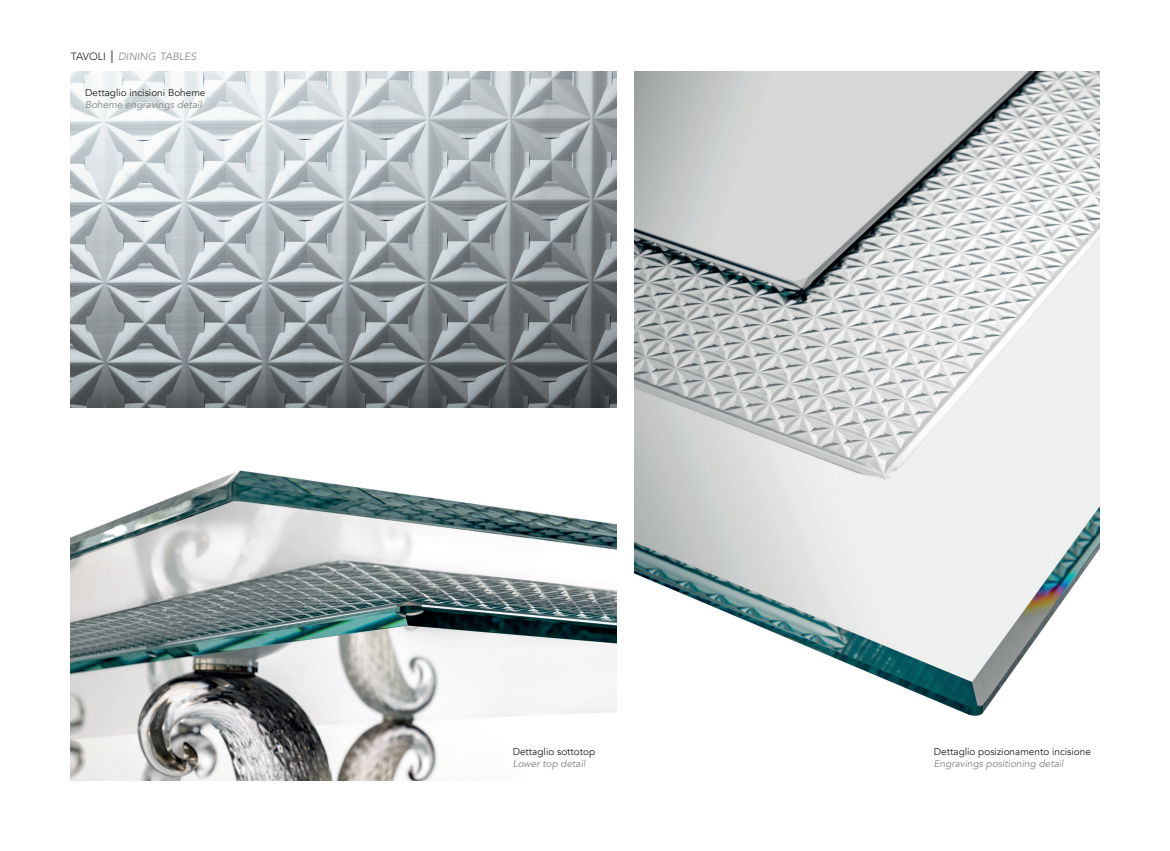
<style>
.page{position:relative;width:1170px;height:851px;background:#fff}
.page>*{position:absolute;margin:0;border:0;box-sizing:border-box;transform-origin:0 0}
.t1{font:italic 300 10.5px "Avenir";color:#808285}
.t2{font:10px "Avenir";color:#231f20}
.t3{font:italic 10px "Avenir";color:#808285}
.s1{font-style:normal;color:#231f20}
.s2{font-family:"Myriad Pro";font-weight:400;font-style:normal;font-size:18.75px}
</style>
<div class="page">
<img style="left:71px;top:71px;width:546px;height:336px">
<img style="left:71px;top:470px;width:546px;height:310px">
<img style="left:634px;top:71px;width:464px;height:645px">
<p class="t1" style="left:71px;top:51px;width:127px"><span class="s1">TAVOLI</span> <span class="s2">I</span> DINING TABLES</p>
<p class="t2" style="left:85px;top:86px;width:122px">Dettaglio incisioni Boheme</p>
<p class="t3" style="left:85px;top:98px;width:118px">Boheme engravings detail</p>
<p class="t2" style="left:512px;top:745px;width:84px">Dettaglio sottotop</p>
<p class="t3" style="left:512px;top:757px;width:74px">Lower top detail</p>
<p class="t2" style="left:933px;top:745px;width:159px">Dettaglio posizionamento incisione</p>
<p class="t3" style="left:933px;top:757px;width:131px">Engravings positioning detail</p>
</div>
